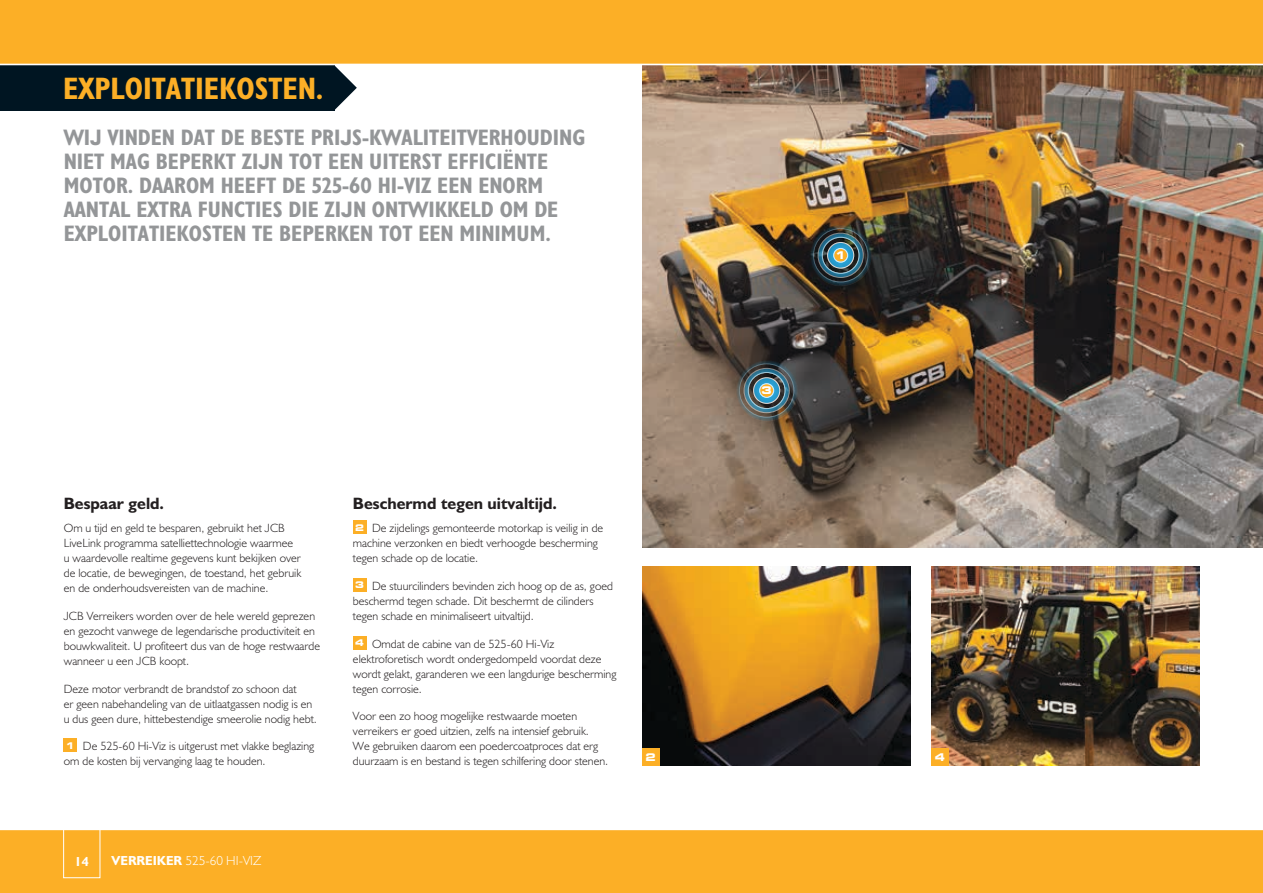
<style>
.page{position:relative;width:1263px;height:893px;background:#fff}
.page>*{position:absolute;margin:0;border:0;box-sizing:border-box;transform-origin:0 0}
.t1{font:31.2px "JCB Bold Condensed";color:#fcaf26}
.t2{font:22.5px/24px "JCB Bold Condensed";color:#949698}
.t3{font:16.5px "JCB Bold";color:#231f20}
.t4{font:13.2px "JCB Light";color:#fff}
.t5{font:13.2px "JCB Bold";color:#fff}
.t6{font:12px/15px "JCB Light";color:#231f20}
.t7{font:700 expanded 10.5px "Square 721 BT";color:#fff}
.s1{font-family:"Square 721 BT";font-weight:700;font-stretch:expanded;font-size:9.15px;color:#fff}
.s2{font-family:"JCB Bold"}
</style>
<div class="page">
<img style="left:642px;top:65px;width:621px;height:482px">
<div style="left:0;top:829px;width:1263px;height:64px;background:#fcaf26"></div>
<hr style="left:0;top:829px;width:1263px;height:1px;background:#fff">
<svg style="left:334px;top:65px;width:23px;height:45px"></svg>
<div style="left:0;top:54px;width:334px;height:57px;background:#001522"></div>
<div style="left:0;top:0;width:1263px;height:64px;background:#fcaf26"></div>
<hr style="left:0;top:64px;width:1263px;height:1px;background:#fff">
<div style="left:63px;top:819px;width:37px;height:59px;border:1px solid #fff"></div>
<div style="left:64px;top:739px;width:13px;height:13px;background:#fcaf26"></div>
<div style="left:353px;top:521px;width:13px;height:13px;background:#fcaf26"></div>
<div style="left:353px;top:578px;width:13px;height:13px;background:#fcaf26"></div>
<div style="left:353px;top:636px;width:13px;height:13px;background:#fcaf26"></div>
<img style="left:931px;top:567px;width:268px;height:198px">
<img style="left:642px;top:567px;width:268px;height:198px">
<img style="left:808px;top:224px;width:65px;height:63px">
<img style="left:734px;top:359px;width:65px;height:63px">
<div style="left:642px;top:748px;width:17px;height:17px;background:#fcaf26"></div>
<div style="left:931px;top:748px;width:17px;height:17px;background:#fcaf26"></div>
<h1 class="t1" style="left:63px;top:69px;width:262px">EXPLOITATIEKOSTEN.</h1>
<p class="t2" style="left:64px;top:125px;width:523px">WIJ VINDEN DAT DE BESTE PRIJS-KWALITEITVERHOUDING NIET MAG BEPERKT ZIJN TOT EEN UITERST EFFICIËNTE MOTOR. DAAROM HEEFT DE 525-60 HI-VIZ EEN ENORM AANTAL EXTRA FUNCTIES DIE ZIJN ONTWIKKELD OM DE EXPLOITATIEKOSTEN TE BEPERKEN TOT EEN MINIMUM.</p>
<p class="t7" style="left:835px;top:249px;width:12px">1</p>
<p class="t7" style="left:761px;top:384px;width:12px">3</p>
<h3 class="t3" style="left:64px;top:493px;width:102px">Bespaar geld.</h3>
<p class="t6" style="left:64px;top:520px;width:239px">Om u tijd en geld te besparen, gebruikt het JCB LiveLink programma satelliettechnologie waarmee u waardevolle realtime gegevens kunt bekijken over de locatie, de bewegingen, de toestand, het gebruik en de onderhoudsvereisten van de machine.</p>
<p class="t6" style="left:64px;top:608px;width:258px">JCB Verreikers worden over de hele wereld geprezen en gezocht vanwege de legendarische productiviteit en bouwkwaliteit. U profiteert dus van de hoge restwaarde wanneer u een JCB koopt.</p>
<p class="t6" style="left:64px;top:681px;width:255px">Deze motor verbrandt de brandstof zo schoon dat<br>er geen nabehandeling van de uitlaatgassen nodig is en u dus geen dure, hittebestendige smeerolie nodig hebt.</p>
<p class="t6" style="left:64px;top:739px;width:252px"><span class="s1">1</span> De 525-60 Hi-Viz is uitgerust met vlakke beglazing om de kosten bij vervanging laag te houden.</p>
<h3 class="t3" style="left:353px;top:493px;width:206px">Beschermd tegen uitvaltijd.</h3>
<p class="t6" style="left:353px;top:520px;width:252px"><span class="s1">2</span> De zijdelings gemonteerde motorkap is veilig in de machine verzonken en biedt verhoogde bescherming tegen schade op de locatie.</p>
<p class="t6" style="left:353px;top:578px;width:261px"><span class="s1">3</span> De stuurcilinders bevinden zich hoog op de as, goed beschermd tegen schade. Dit beschermt de cilinders tegen schade en minimaliseert uitvaltijd.</p>
<p class="t6" style="left:353px;top:636px;width:265px"><span class="s1">4</span> Omdat de cabine van de 525-60 Hi-Viz elektroforetisch wordt ondergedompeld voordat deze wordt gelakt, garanderen we een langdurige bescherming tegen corrosie.</p>
<p class="t6" style="left:353px;top:709px;width:257px">Voor een zo hoog mogelijke restwaarde moeten verreikers er goed uitzien, zelfs na intensief gebruik.<br>We gebruiken daarom een poedercoatproces dat erg duurzaam is en bestand is tegen schilfering door stenen.</p>
<p class="t7" style="left:645px;top:751px;width:12px">2</p>
<p class="t7" style="left:935px;top:751px;width:12px">4</p>
<p class="t5" style="left:75px;top:853px;width:16px">14</p>
<p class="t4" style="left:112px;top:852px;width:151px"><span class="s2">VERREIKER</span> 525-60 HI-VIZ</p>
</div>
